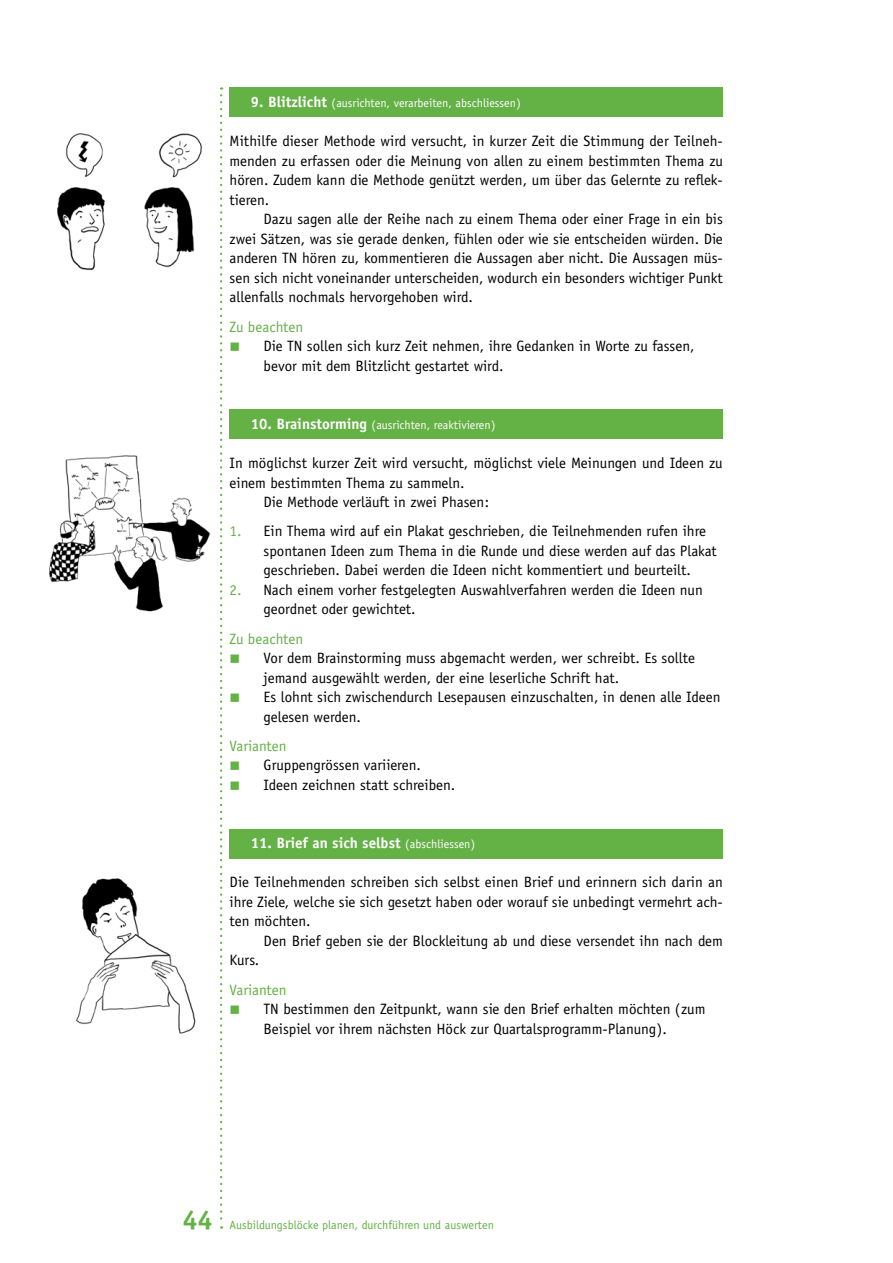
<style>
.page{position:relative;width:893px;height:1263px;background:#fff}
.page>*{position:absolute;margin:0;border:0;box-sizing:border-box;transform-origin:0 0}
.t1{font:700 27px "Officina Sans";color:#64b145}
.t2{font:15px/19.5px "Officina Sans";color:#000}
.t3{font:15px "Officina Sans";color:#64b145}
.t4{font:700 15px "Officina Sans";color:#fff}
.t5{font:12px "Officina Sans";color:#fff}
.t6{font:12px "Officina Sans";color:#64b145}
.s1{font-weight:700;font-size:15px}
.s2{color:#64b145}
.s3{font-weight:400;font-size:12px}
</style>
<div class="page">
<div style="left:230px;top:87px;width:493px;height:30px;background:#64b145"></div>
<div style="left:230px;top:409px;width:493px;height:30px;background:#64b145"></div>
<div style="left:230px;top:829px;width:493px;height:29px;background:#64b145"></div>
<svg style="left:220px;top:87px;width:2px;height:1142px"></svg>
<img style="left:57px;top:133px;width:146px;height:138px">
<img style="left:49px;top:455px;width:162px;height:157px">
<img style="left:76px;top:878px;width:120px;height:156px">
<p class="t5" style="left:251px;top:96px;width:272px"><span class="s1">9. Blitzlicht</span> (ausrichten, verarbeiten, abschliessen)</p>
<p class="t2" style="left:230px;top:131px;width:495px;text-align:justify">Mithilfe dieser Methode wird versucht, in kurzer Zeit die Stimmung der Teilneh&shy;menden zu erfassen oder die Meinung von allen zu einem bestimmten Thema zu hören. Zudem kann die Methode genützt werden, um über das Gelernte zu reflek&shy;tieren.</p>
<p class="t2" style="left:230px;top:209px;width:495px;text-align:justify;text-indent:34px">Dazu sagen alle der Reihe nach zu einem Thema oder einer Frage in ein bis zwei Sätzen, was sie gerade denken, fühlen oder wie sie entscheiden würden. Die anderen TN hören zu, kommentieren die Aussagen aber nicht. Die Aussagen müs&shy;sen sich nicht voneinander unterscheiden, wodurch ein besonders wichtiger Punkt allenfalls nochmals hervorgehoben wird.</p>
<p class="t3" style="left:230px;top:318px;width:75px">Zu beachten</p>
<p class="t2" style="left:264px;top:336px;width:432px;text-indent:-34px"><span class="s2">■</span> Die TN sollen sich kurz Zeit nehmen, ihre Gedanken in Worte zu fassen, bevor mit dem Blitzlicht gestartet wird.</p>
<p class="t5" style="left:251px;top:418px;width:246px"><span class="s1">10. Brainstorming</span> (ausrichten, reaktivieren)</p>
<p class="t2" style="left:230px;top:453px;width:495px">In möglichst kurzer Zeit wird versucht, möglichst viele Meinungen und Ideen zu</p>
<p class="t2" style="left:230px;top:473px;width:237px">einem bestimmten Thema zu sammeln.</p>
<p class="t2" style="left:264px;top:492px;width:227px">Die Methode verläuft in zwei Phasen:</p>
<p class="t2" style="left:264px;top:521px;width:455px;text-indent:-34px"><span class="s2">1.</span> Ein Thema wird auf ein Plakat geschrieben, die Teilnehmenden rufen ihre spontanen Ideen zum Thema in die Runde und diese werden auf das Plakat geschrieben. Dabei werden die Ideen nicht kommentiert und beurteilt.</p>
<p class="t2" style="left:264px;top:580px;width:441px;text-indent:-34px"><span class="s2">2.</span> Nach einem vorher festgelegten Auswahlverfahren werden die Ideen nun geordnet oder gewichtet.</p>
<p class="t3" style="left:230px;top:630px;width:75px">Zu beachten</p>
<p class="t2" style="left:264px;top:648px;width:433px;text-indent:-34px"><span class="s2">■</span> Vor dem Brainstorming muss abgemacht werden, wer schreibt. Es sollte jemand ausgewählt werden, der eine leserliche Schrift hat.</p>
<p class="t2" style="left:264px;top:687px;width:458px;text-indent:-34px"><span class="s2">■</span> Es lohnt sich zwischendurch Lesepausen einzuschalten, in denen alle Ideen gelesen werden.</p>
<p class="t3" style="left:230px;top:737px;width:59px">Varianten</p>
<p class="t2" style="left:230px;top:755px;width:193px"><span class="s2">■</span> Gruppengrössen variieren.</p>
<p class="t2" style="left:230px;top:775px;width:227px"><span class="s2">■</span> Ideen zeichnen statt schreiben.</p>
<p class="t4" style="left:251px;top:834px;width:226px">11. Brief an sich selbst <span class="s3">(abschliessen)</span></p>
<p class="t2" style="left:230px;top:872px;width:495px;text-align:justify">Die Teilnehmenden schreiben sich selbst einen Brief und erinnern sich darin an ihre Ziele, welche sie sich gesetzt haben oder worauf sie unbedingt vermehrt ach&shy;ten möchten.</p>
<p class="t2" style="left:264px;top:931px;width:461px">Den Brief geben sie der Blockleitung ab und diese versendet ihn nach dem</p>
<p class="t2" style="left:230px;top:950px;width:31px">Kurs.</p>
<p class="t3" style="left:230px;top:981px;width:59px">Varianten</p>
<p class="t2" style="left:230px;top:999px;width:477px;text-align:center"><span class="s2">■</span> TN bestimmen den Zeitpunkt, wann sie den Brief erhalten möchten (zum<br>Beispiel vor ihrem nächsten Höck zur Quartalsprogramm-Planung).</p>
<h1 class="t1" style="left:183px;top:1202px;width:32px">44</h1>
<p class="t6" style="left:230px;top:1217px;width:266px">Ausbildungsblöcke planen, durchführen und auswerten</p>
</div>
